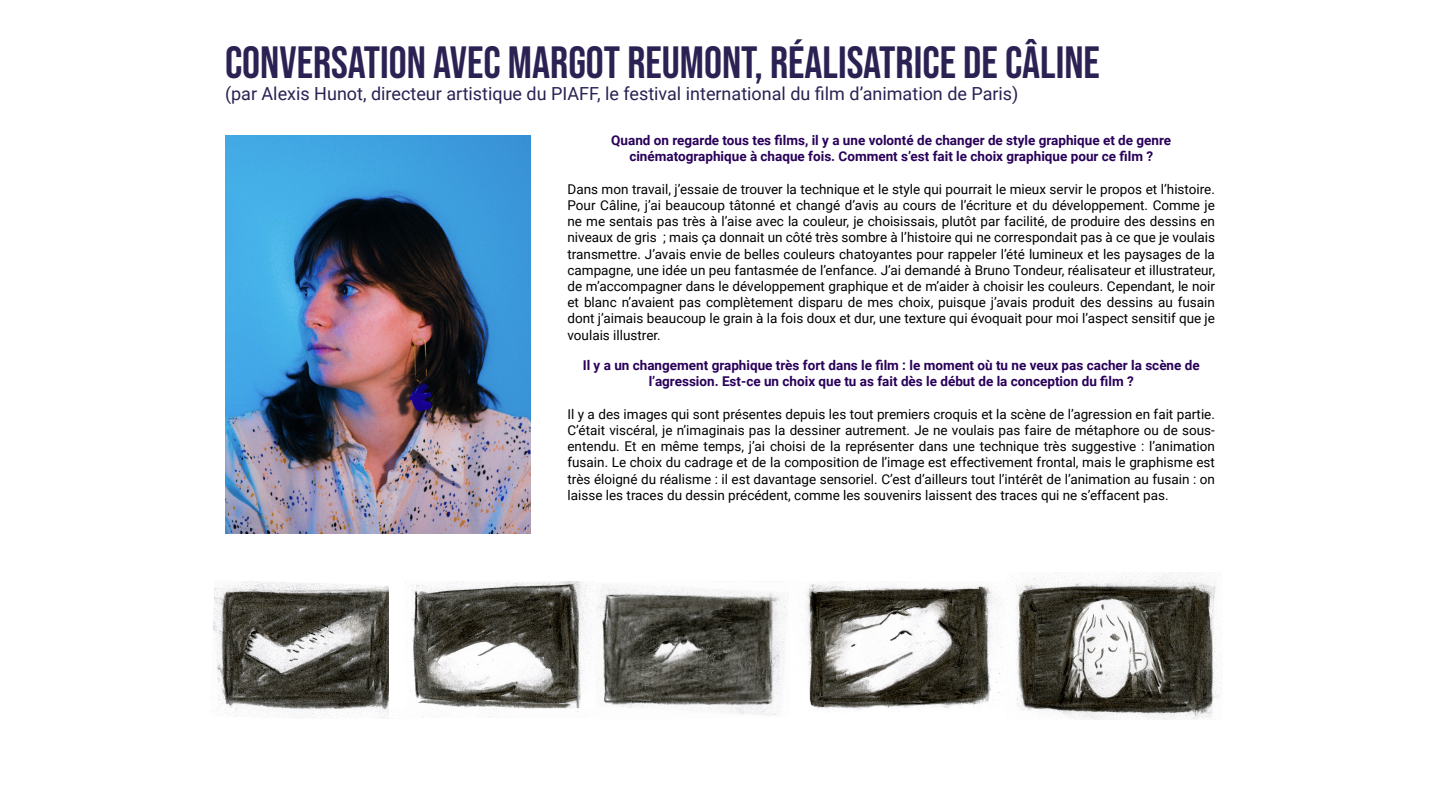
<style>
.page{position:relative;width:1440px;height:810px;background:#fff}
.page>*{position:absolute;margin:0;border:0;box-sizing:border-box;transform-origin:0 0}
.t1{font:45px "Bebas Neue";color:#2b2153}
.t2{font:18px "Roboto";color:#2b2153}
.t3{font:13.5px/16.2px "Roboto";color:#000;text-align:justify}
.t4{font:700 13.5px/16.2px "Roboto";color:#290059;text-align:center}
</style>
<div class="page">
<img style="left:225px;top:135px;width:305px;height:398px">
<img style="left:212px;top:581px;width:177px;height:137px">
<img style="left:399px;top:581px;width:196px;height:136px">
<img style="left:596px;top:584px;width:191px;height:132px">
<img style="left:796px;top:582px;width:207px;height:130px">
<img style="left:1011px;top:572px;width:211px;height:147px">
<h1 class="t1" style="left:225px;top:37px;width:876px">CONVERSATION AVEC MARGOT REUMONT, RÉALISATRICE DE CÂLINE</h1>
<h2 class="t2" style="left:225px;top:81px;width:795px">(par Alexis Hunot, directeur artistique du PIAFF, le festival international du film d’animation de Paris)</h2>
<p class="t4" style="left:611px;top:132px;width:561px">Quand on regarde tous tes films, il y a une volonté de changer de style graphique et de genre cinématographique à chaque fois. Comment s’est fait le choix graphique pour ce film ?</p>
<p class="t3" style="left:568px;top:180px;width:649px">Dans mon travail, j’essaie de trouver la technique et le style qui pourrait le mieux servir le propos et l’histoire.<br>Pour Câline, j’ai beaucoup tâtonné et changé d’avis au cours de l’écriture et du développement. Comme je ne me sentais pas très à l’aise avec la couleur, je choisissais, plutôt par facilité, de produire des dessins en niveaux de gris ; mais ça donnait un côté très sombre à l’histoire qui ne correspondait pas à ce que je voulais transmettre. J’avais envie de belles couleurs chatoyantes pour rappeler l’été lumineux et les paysages de la campagne, une idée un peu fantasmée de l’enfance. J’ai demandé à Bruno Tondeur, réalisateur et illustrateur, de m’accompagner dans le développement graphique et de m’aider à choisir les couleurs. Cependant, le noir et blanc n’avaient pas complètement disparu de mes choix, puisque j’avais produit des dessins au fusain dont j’aimais beaucoup le grain à la fois doux et dur, une texture qui évoquait pour moi l’aspect sensitif que je voulais illustrer.</p>
<p class="t4" style="left:583px;top:357px;width:619px">Il y a un changement graphique très fort dans le film : le moment où tu ne veux pas cacher la scène de l’agression. Est-ce un choix que tu as fait dès le début de la conception du film ?</p>
<p class="t3" style="left:568px;top:405px;width:649px">Il y a des images qui sont présentes depuis les tout premiers croquis et la scène de l’agression en fait partie.<br>C’était viscéral, je n’imaginais pas la dessiner autrement. Je ne voulais pas faire de métaphore ou de sous&shy;entendu. Et en même temps, j’ai choisi de la représenter dans une technique très suggestive : l’animation fusain. Le choix du cadrage et de la composition de l’image est effectivement frontal, mais le graphisme est très éloigné du réalisme : il est davantage sensoriel. C’est d’ailleurs tout l’intérêt de l’animation au fusain : on laisse les traces du dessin précédent, comme les souvenirs laissent des traces qui ne s’effacent pas.</p>
</div>
